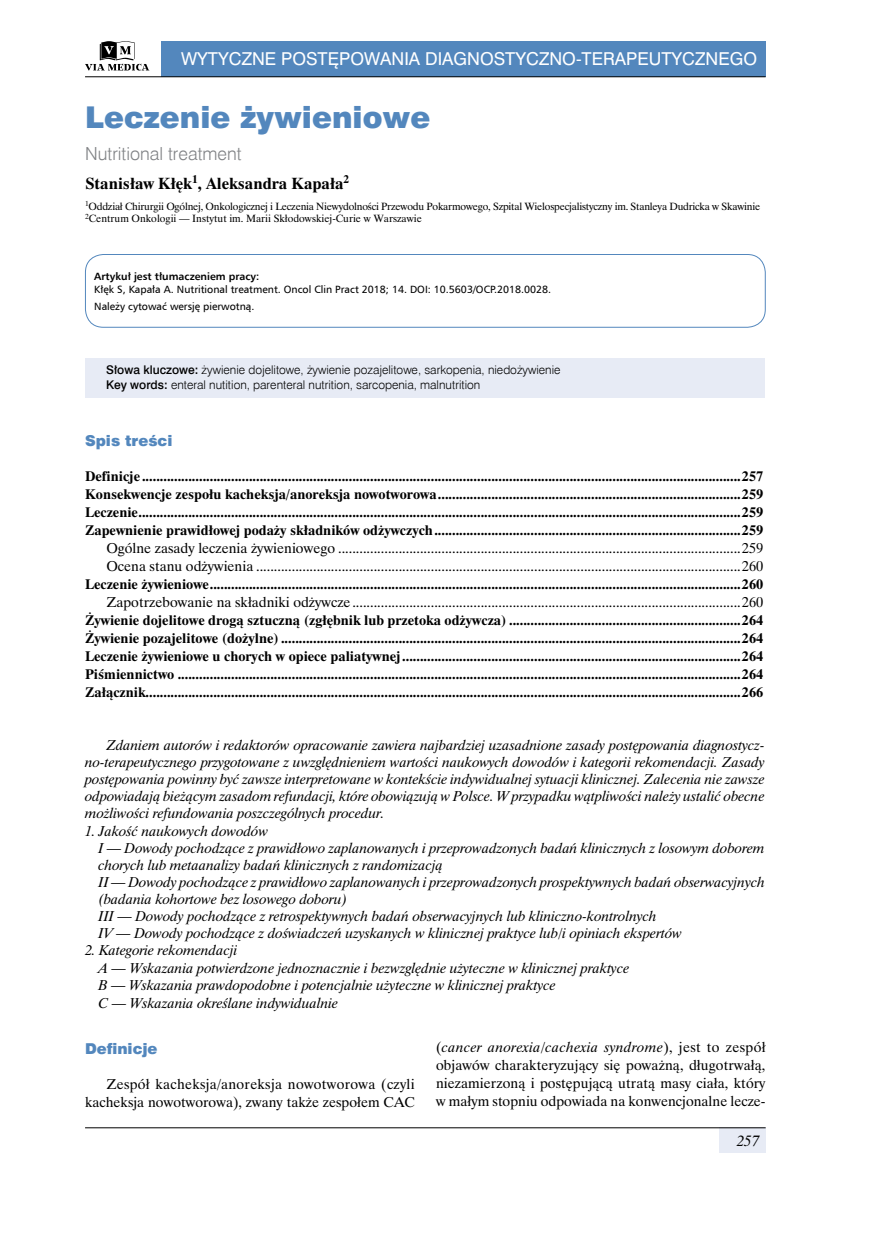
<style>
.page{position:relative;width:872px;height:1234px;background:#fff}
.page>*{position:absolute;margin:0;border:0;box-sizing:border-box;transform-origin:0 0}
.t1{font:30px "Swis 721 Blk EU";color:#5387bd}
.t2{font:18px "Swis 721 Lt EU";color:#808285}
.t3{font:16.5px "Swis 721 PL";color:#fff}
.t4{font:700 16.5px "Time Ibis EE";color:#000}
.t5{font:15px "Swis 721 Blk EU";color:#5387bd}
.t6{font:italic 15px "Time Ibis EE";color:#000}
.t7{font:700 14.25px/18px "Time Ibis EE";color:#000;text-align:justify}
.t8{font:italic 14.25px/17.1px "Time Ibis EE";color:#000}
.t9{font:14.25px/18px "Time Ibis EE";color:#000}
.t10{font:12px/15px "Swis 721 Lt EU";color:#000}
.t11{font:10.5px/12.6px "Time Ibis EE";letter-spacing:-.02em;color:#000}
.t12{font:10.5px/16.8px "Humnst 777 EU";color:#000}
.t13{font:700 10.5px "Humnst 777 EU";color:#000}
.s1{font-family:"Swis 721 Md EU"}
.s2{font-style:italic}
</style>
<div class="page">
<div style="left:162px;top:41px;width:603px;height:36px;background:#5387bd"></div>
<div style="left:719px;top:1127px;width:46px;height:25px;background:#e7ebf5"></div>
<hr style="left:85px;top:1127px;width:680px;height:1px;background:#000">
<hr style="left:85px;top:76px;width:680px;height:1px;background:#000">
<svg style="left:85px;top:41px;width:64px;height:30px"></svg>
<div style="left:85px;top:254px;width:680px;height:73px;border:1px solid #5387bd;border-radius:18px"></div>
<div style="left:86px;top:358px;width:679px;height:39px;background:#e7ebf5"></div>
<p class="t3" style="left:181px;top:48px;width:577px">WYTYCZNE POSTĘPOWANIA DIAGNOSTYCZNO-TERAPEUTYCZNEGO</p>
<h1 class="t1" style="left:85px;top:98px;width:347px">Leczenie żywieniowe</h1>
<p class="t2" style="left:85px;top:143px;width:158px">Nutritional treatment</p>
<p class="t4" style="left:85px;top:173px;width:266px">Stanisław Kłęk<sup>1</sup>, Aleksandra Kapała<sup>2</sup></p>
<p class="t11" style="left:85px;top:199px;width:676px"><sup>1</sup>Oddział Chirurgii Ogólnej, Onkologicznej i Leczenia Niewydolności Przewodu Pokarmowego, Szpital Wielospecjalistyczny im. Stanleya Dudricka w Skawinie<br><sup>2</sup>Centrum Onkologii — Instytut im. Marii Skłodowskiej-Curie w Warszawie</p>
<p class="t13" style="left:94px;top:270px;width:166px">Artykuł jest tłumaczeniem pracy:</p>
<p class="t12" style="left:94px;top:280px;width:458px">Kłęk S, Kapała A. Nutritional treatment. Oncol Clin Pract 2018; 14. DOI: 10.5603/OCP.2018.0028.<br>Należy cytować wersję pierwotną.</p>
<p class="t10" style="left:106px;top:362px;width:456px"><span class="s1">Słowa kluczowe:</span> żywienie dojelitowe, żywienie pozajelitowe, sarkopenia, niedożywienie<br><span class="s1">Key words:</span> enteral nutition, parenteral nutrition, sarcopenia, malnutrition</p>
<p class="t5" style="left:85px;top:430px;width:89px">Spis treści</p>
<p class="t7" style="left:85px;top:466px;width:680px">Definicje ........................................................................................................................................................................257<br>Konsekwencje zespołu kacheksja/anoreksja nowotworowa.....................................................................................259<br>Leczenie.........................................................................................................................................................................259<br>Zapewnienie prawidłowej podaży składników odżywczych......................................................................................259</p>
<p class="t9" style="left:106px;top:538px;width:658px">Ogólne zasady leczenia żywieniowego .................................................................................................................259<br>Ocena stanu odżywienia ........................................................................................................................................260</p>
<p class="t7" style="left:85px;top:574px;width:680px">Leczenie żywieniowe.....................................................................................................................................................260</p>
<p class="t9" style="left:106px;top:592px;width:658px">Zapotrzebowanie na składniki odżywcze.............................................................................................................260</p>
<p class="t7" style="left:85px;top:610px;width:680px">Żywienie dojelitowe drogą sztuczną (zgłębnik lub przetoka odżywcza) .................................................................264<br>Żywienie pozajelitowe (dożylne).................................................................................................................................264<br>Leczenie żywieniowe u chorych w opiece paliatywnej...............................................................................................264<br>Piśmiennictwo ..............................................................................................................................................................264<br>Załącznik.......................................................................................................................................................................266</p>
<p class="t8" style="left:85px;top:736px;width:681px;text-align:justify;text-indent:21px">Zdaniem autorów i redaktorów opracowanie zawiera najbardziej uzasadnione zasady postępowania diagnostycz&shy;no-terapeutycznego przygotowane z uwzględnieniem wartości naukowych dowodów i kategorii rekomendacji. Zasady postępowania powinny być zawsze interpretowane w kontekście indywidualnej sytuacji klinicznej. Zalecenia nie zawsze odpowiadają bieżącym zasadom refundacji, które obowiązują w Polsce. W przypadku wątpliwości należy ustalić obecne możliwości refundowania poszczególnych procedur.</p>
<p class="t8" style="left:99px;top:821px;width:668px;text-indent:-13px">1. Jakość naukowych dowodów<br>I — Dowody pochodzące z prawidłowo zaplanowanych i przeprowadzonych badań klinicznych z losowym doborem chorych lub metaanalizy badań klinicznych z randomizacją<br>II — Dowody pochodzące z prawidłowo zaplanowanych i przeprowadzonych prospektywnych badań obserwacyjnych (badania kohortowe bez losowego doboru)<br>III — Dowody pochodzące z retrospektywnych badań obserwacyjnych lub kliniczno-kontrolnych<br>IV — Dowody pochodzące z doświadczeń uzyskanych w klinicznej praktyce lub/i opiniach ekspertów</p>
<p class="t8" style="left:99px;top:941px;width:532px;text-indent:-13px">2. Kategorie rekomendacji<br>A — Wskazania potwierdzone jednoznacznie i bezwzględnie użyteczne w klinicznej praktyce B — Wskazania prawdopodobne i potencjalnie użyteczne w klinicznej praktyce<br>C — Wskazania określane indywidualnie</p>
<p class="t5" style="left:85px;top:1038px;width:74px">Definicje</p>
<p class="t9" style="left:85px;top:1074px;width:331px;text-align:right">Zespół kacheksja/anoreksja nowotworowa (czyli kacheksja nowotworowa), zwany także zespołem CAC</p>
<p class="t9" style="left:436px;top:1038px;width:331px;text-align:justify">(<span class="s2">cancer anorexia/cachexia syndrome</span>), jest to zespół objawów charakteryzujący się poważną, długotrwałą, niezamierzoną i postępującą utratą masy ciała, który w małym stopniu odpowiada na konwencjonalne lecze-</p>
<p class="t6" style="left:736px;top:1131px;width:24px">257</p>
</div>
